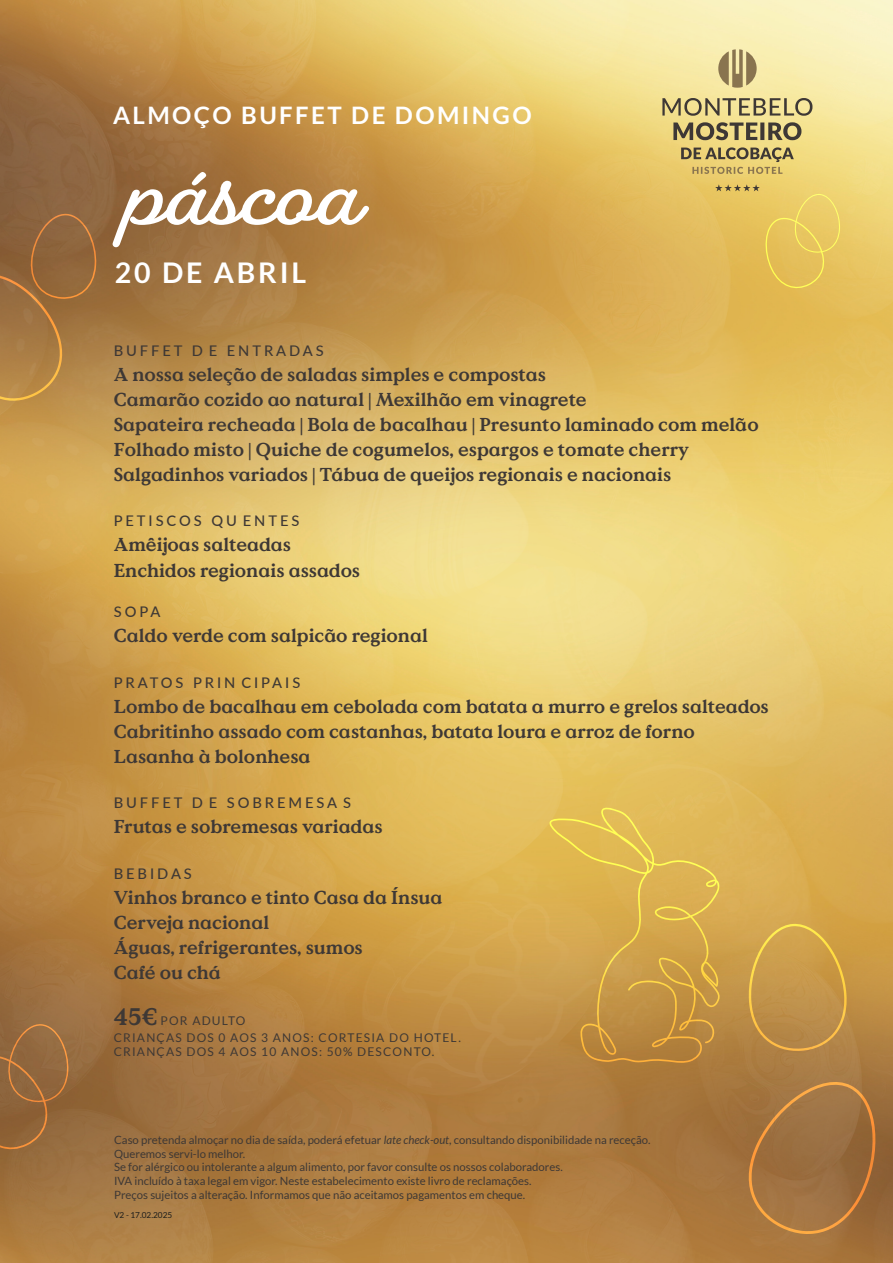
<style>
.page{position:relative;width:893px;height:1263px;background:#fff}
.page>*{position:absolute;margin:0;border:0;box-sizing:border-box;transform-origin:0 0}
.t1{font:700 83.25px "Fairwater Script";color:#fff}
.t2{font:700 28.5px "Lato";letter-spacing:.1em;color:#fff}
.t3{font:700 24.15px "Lato";letter-spacing:.1em;color:#fff}
.t4{font:700 18.75px/25px "Value Serif Pro";color:#3e3835}
.t5{font:500 14.7px "Lato";letter-spacing:.2em;color:#3e3835}
.t6{font:12px/17.1px "Lato";letter-spacing:.1em;color:#3e3835}
.t7{font:11.4px/13.6px "Lato";color:#3e3835}
.t8{font:8.25px "Lato";color:#1d1d1b}
.s1{font-family:"Value Serif Pro";font-weight:700;font-size:24px}
.s2{font-style:italic}
.s3{font-size:8.1px}
</style>
<div class="page">
<img style="left:0;top:0;width:893px;height:1263px">
<svg style="left:549px;top:808px;width:171px;height:255px;background:#d2a64c"></svg>
<svg style="left:0;top:213px;width:98px;height:194px;background:#a27440"></svg>
<svg style="left:738px;top:1071px;width:137px;height:163px;background:#a37340"></svg>
<svg style="left:747px;top:922px;width:102px;height:130px;background:#c79849"></svg>
<svg style="left:0;top:1023px;width:70px;height:131px;background:#96693c"></svg>
<svg style="left:662px;top:98px;width:150px;height:18px;background:#b6a975"></svg>
<svg style="left:673px;top:122px;width:128px;height:18px;background:#998c5f"></svg>
<svg style="left:681px;top:147px;width:113px;height:27px;background:#c1ab65"></svg>
<svg style="left:718px;top:49px;width:39px;height:39px;background:#bcab79"></svg>
<svg style="left:715px;top:184px;width:126px;height:108px;background:#e6c35d"></svg>
<p class="t3" style="left:113px;top:101px;width:420px">ALMOÇO BUFFET DE DOMINGO</p>
<h1 class="t1" style="left:126px;top:147px;width:238px">páscoa</h1>
<h2 class="t2" style="left:115px;top:256px;width:193px">20 DE ABRIL</h2>
<p class="t5" style="left:114px;top:340px;width:212px">BUFFET D E ENTRADAS</p>
<p class="t4" style="left:114px;top:361px;width:646px">A nossa seleção de saladas simples e compostas<br>Camarão cozido ao natural | Mexilhão em vinagrete<br>Sapateira recheada | Bola de bacalhau | Presunto laminado com melão Folhado misto | Quiche de cogumelos, espargos e tomate cherry Salgadinhos variados | Tábua de queijos regionais e nacionais</p>
<p class="t5" style="left:114px;top:510px;width:187px">PETISCOS QU ENTES</p>
<p class="t4" style="left:114px;top:532px;width:248px">Amêijoas salteadas<br>Enchidos regionais assados</p>
<p class="t5" style="left:114px;top:601px;width:48px">SOPA</p>
<p class="t4" style="left:114px;top:623px;width:316px">Caldo verde com salpicão regional</p>
<p class="t5" style="left:114px;top:672px;width:188px">PRATOS PRIN CIPAIS</p>
<p class="t4" style="left:114px;top:693px;width:656px">Lombo de bacalhau em cebolada com batata a murro e grelos salteados<br>Cabritinho assado com castanhas, batata loura e arroz de forno<br>Lasanha à bolonhesa</p>
<p class="t5" style="left:114px;top:792px;width:239px">BUFFET D E SOBREMESA S</p>
<p class="t4" style="left:114px;top:814px;width:270px">Frutas e sobremesas variadas</p>
<p class="t5" style="left:114px;top:863px;width:80px">BEBIDAS</p>
<p class="t4" style="left:114px;top:884px;width:330px">Vinhos branco e tinto Casa da Ínsua<br>Cerveja nacional<br>Águas, refrigerantes, sumos<br>Café ou chá</p>
<p class="t6" style="left:114px;top:1012px;width:349px"><span class="s1">45€</span>POR ADULTO<br>CRIANÇAS DOS 0 AOS 3 ANOS: CORTESIA DO HOTEL.</p>
<p class="t6" style="left:114px;top:1043px;width:322px">CRIANÇAS DOS 4 AOS 10 ANOS: 50% DESCONTO.</p>
<p class="t7" style="left:114px;top:1133px;width:538px">Caso pretenda almoçar no dia de saída, poderá efetuar <span class="s2">late check-out</span>, consultando disponibilidade na receção.<br>Queremos servi-lo melhor.<br>Se for alérgico ou intolerante a algum alimento, por favor consulte os nossos colaboradores.<br>IVA incluído à taxa legal em vigor. Neste estabelecimento existe livro de reclamações.<br>Preços sujeitos a alteração. Informamos que não aceitamos pagamentos em cheque.</p>
<p class="t8" style="left:114px;top:1211px;width:60px"><span class="s3">V</span>2 - 17.02.2025</p>
</div>
